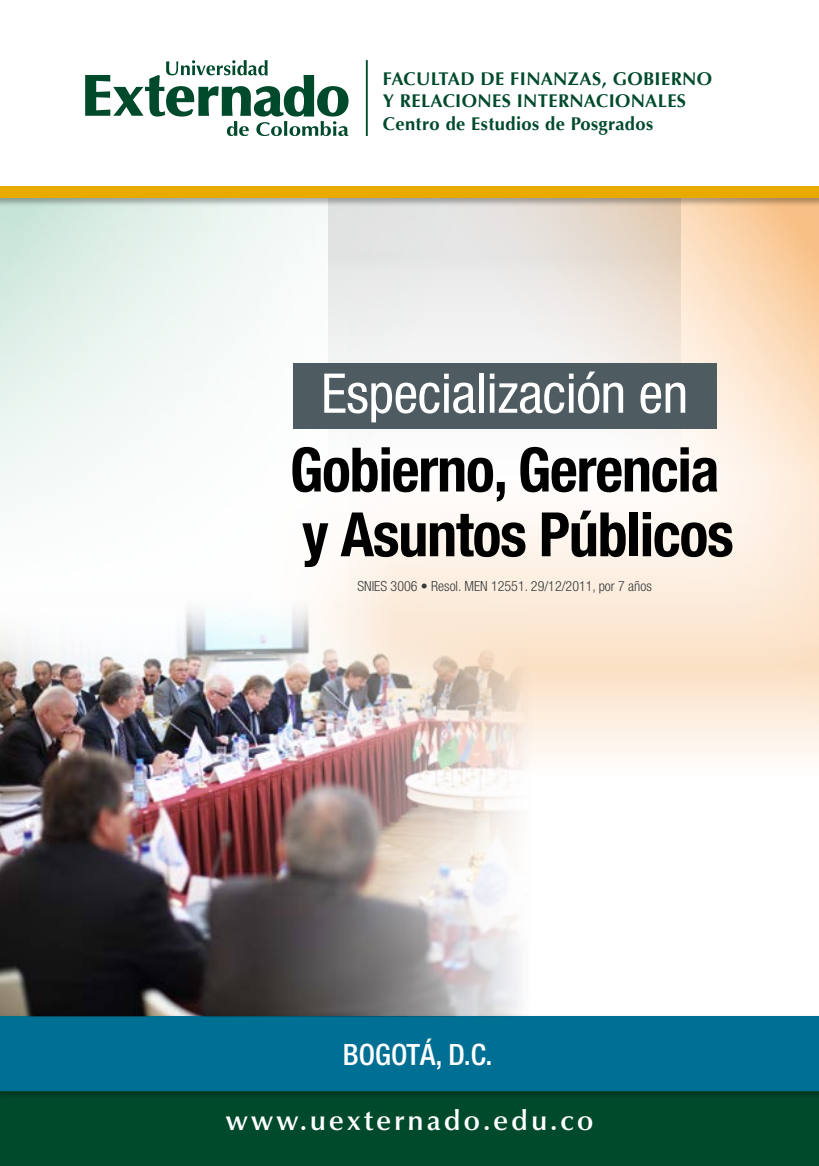
<style>
.page{position:relative;width:819px;height:1166px;background:#fff}
.page>*{position:absolute;margin:0;border:0;box-sizing:border-box;transform-origin:0 0}
.t1{font:700 condensed 61.25px/64.8px "Helvetica Neue";letter-spacing:-.02em;color:#000}
.t2{font:condensed 54.77px "Helvetica Neue LT Std";letter-spacing:-.01em;color:#fff}
.t3{font:500 condensed 29.4px "Helvetica Neue";color:#fff}
.t4{font:600 28.35px "Optima";letter-spacing:.1em;color:#fff}
.t5{font:700 18.38px/22.4px "Optima";letter-spacing:.02em;color:#004a2c}
.t6{font:300 condensed 14px "Helvetica Neue LT Std";color:#373a3b}
.s1{font-style:inherit}
</style>
<div class="page">
<svg style="left:0;top:207px;width:329px;height:293px"></svg>
<div style="left:242px;top:356px;width:577px;height:448px;background:#fefdfd"></div>
<svg style="left:349px;top:207px;width:470px;height:544px;background:#fce8d3"></svg>
<img style="left:0;top:591px;width:546px;height:423px">
<svg style="left:329px;top:207px;width:351px;height:347px"></svg>
<div style="left:293px;top:362px;width:423px;height:66px;background:#4e5b61"></div>
<div style="left:0;top:1014px;width:819px;height:84px;background:#000;opacity:.3"></div>
<div style="left:0;top:1016px;width:819px;height:75px;background:#006f94"></div>
<div style="left:0;top:1091px;width:819px;height:75px;background:#004a2c"></div>
<hr style="left:366px;top:60px;width:2px;height:76px;background:#004a2c">
<svg style="left:85px;top:60px;width:263px;height:76px"></svg>
<div style="left:0;top:187px;width:819px;height:20px;background:#000;opacity:.3"></div>
<div style="left:0;top:186px;width:819px;height:12px;background:#e9aa00"></div>
<p class="t5" style="left:383px;top:67px;width:331px"><span class="s1">FACULTAD DE</span> FINANZAS, GOBIERNO<br>Y RELACIONES INTERNACIONALES<br>Centro de Estudios de Posgrados</p>
<h2 class="t2" style="left:321px;top:362px;width:369px">Especialización en</h2>
<h1 class="t1" style="left:290px;top:436px;width:445px">Gobierno, Gerencia y Asuntos Públicos</h1>
<p class="t6" style="left:357px;top:578px;width:296px">SNIES 3006 • Resol. MEN 12551. 29/12/2011, por 7 años</p>
<h3 class="t3" style="left:343px;top:1037px;width:151px">BOGOTÁ, D.C.</h3>
<h3 class="t4" style="left:225px;top:1104px;width:370px">www.uexternado.edu.co</h3>
</div>
